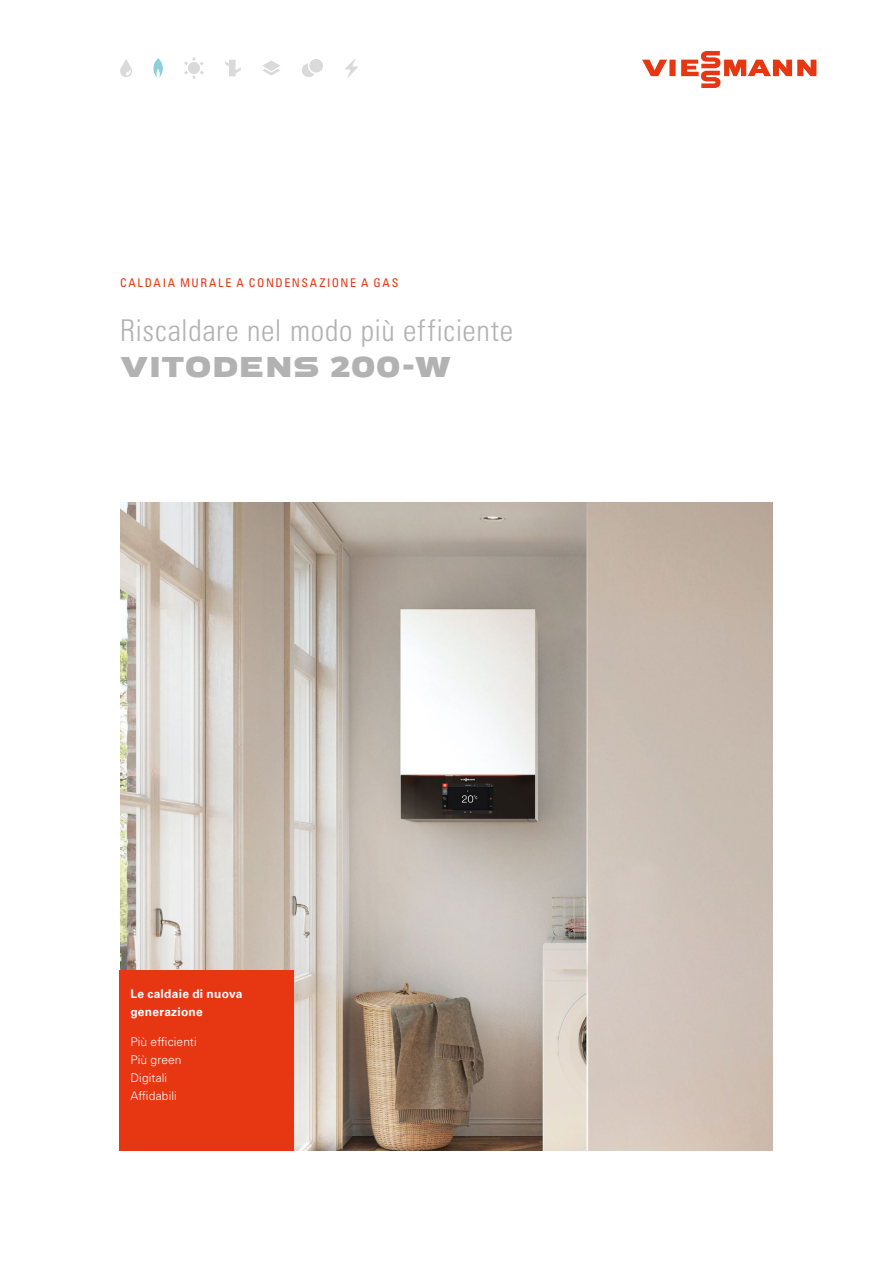
<style>
.page{position:relative;width:893px;height:1263px;background:#fff}
.page>*{position:absolute;margin:0;border:0;box-sizing:border-box;transform-origin:0 0}
.t1{font:30px "Univers LTCYR 47 Light Cond";letter-spacing:.02em;color:#b3b2b2}
.t2{font:700 30px "Viessmann";letter-spacing:.015em;color:#b3b2b2}
.t3{font:300 12px/18px "Univers LTCYR 45";letter-spacing:.01em;color:#fff}
.t4{font:condensed 12px "Univers LTCYR 57";letter-spacing:.14em;color:#e63612}
.t5{font:700 12px/18px "Univers LTCYR 65";letter-spacing:.02em;color:#fff}
</style>
<div class="page">
<img style="left:120px;top:503px;width:653px;height:648px">
<div style="left:120px;top:971px;width:174px;height:180px;background:#e63612"></div>
<svg style="left:642px;top:51px;width:174px;height:37px"></svg>
<svg style="left:302px;top:59px;width:21px;height:18px"></svg>
<svg style="left:345px;top:58px;width:13px;height:20px"></svg>
<svg style="left:184px;top:57px;width:20px;height:22px"></svg>
<svg style="left:225px;top:60px;width:16px;height:16px"></svg>
<svg style="left:262px;top:60px;width:18px;height:16px"></svg>
<svg style="left:153px;top:58px;width:10px;height:20px"></svg>
<svg style="left:120px;top:59px;width:12px;height:18px"></svg>
<p class="t4" style="left:120px;top:275px;width:280px">CALDAIA MURALE A CONDENSAZIONE A GAS</p>
<h1 class="t1" style="left:120px;top:310px;width:395px">Riscaldare nel modo più efficiente</h1>
<h1 class="t2" style="left:120px;top:346px;width:333px">VITODENS 200-W</h1>
<p class="t5" style="left:130px;top:984px;width:114px">Le caldaie di nuova generazione</p>
<p class="t3" style="left:130px;top:1032px;width:68px">Più efficienti<br>Più green<br>Digitali<br>Affidabili</p>
</div>
